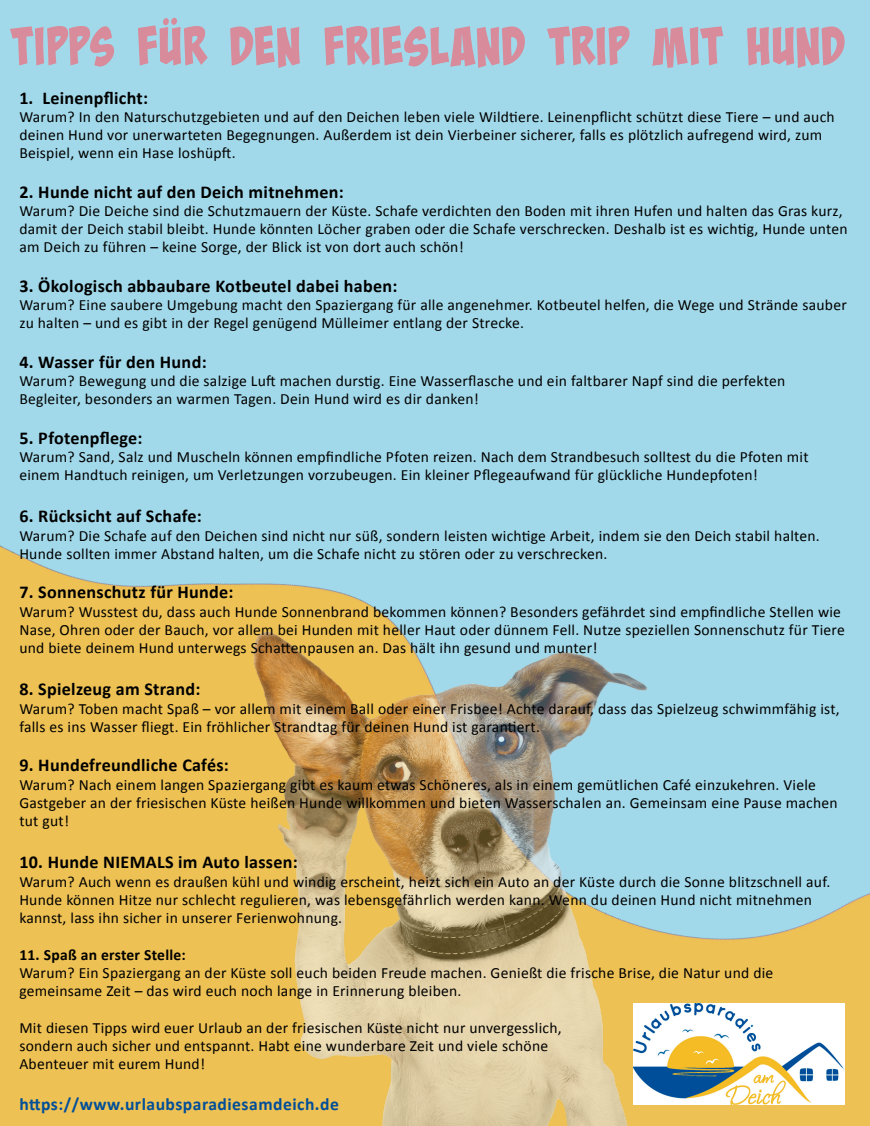
<style>
.page{position:relative;width:870px;height:1126px;background:#a2d9ea}
.page>*{position:absolute;margin:0;border:0;box-sizing:border-box;transform-origin:0 0}
.t1{font:53.62px "Bada Boom Pro BB";color:#d88b9a}
.t2{font:700 18.12px "Calibri";letter-spacing:.015em;color:#000}
.t3{font:700 17.62px "Calibri";letter-spacing:.03em;color:#004e99}
.t4{font:15.62px/18.2px "Calibri";letter-spacing:.015em;color:#000}
.t5{font:700 15.62px "Calibri";letter-spacing:.015em;color:#000}
</style>
<div class="page">
<img style="left:0;top:545px;width:870px;height:581px">
<img style="left:239px;top:626px;width:413px;height:500px">
<img style="left:634px;top:1003px;width:211px;height:102px">
<p class="t1" style="left:11px;top:15px;width:836px">TIPPS FÜR DEN FRIESLAND TRIP MIT HUND</p>
<h1 class="t2" style="left:19px;top:85px;width:130px">1. Leinenpflicht:</h1>
<p class="t4" style="left:19px;top:107px;width:817px">Warum? In den Naturschutzgebieten und auf den Deichen leben viele Wildtiere. Leinenpflicht schützt diese Tiere – und auch deinen Hund vor unerwarteten Begegnungen. Außerdem ist dein Vierbeiner sicherer, falls es plötzlich aufregend wird, zum<br>Beispiel, wenn ein Hase loshüpft.</p>
<h1 class="t2" style="left:19px;top:179px;width:326px">2. Hunde nicht auf den Deich mitnehmen:</h1>
<p class="t4" style="left:19px;top:201px;width:830px">Warum? Die Deiche sind die Schutzmauern der Küste. Schafe verdichten den Boden mit ihren Hufen und halten das Gras kurz, damit der Deich stabil bleibt. Hunde könnten Löcher graben oder die Schafe verschrecken. Deshalb ist es wichtig, Hunde unten am Deich zu führen – keine Sorge, der Blick ist von dort auch schön!</p>
<h1 class="t2" style="left:19px;top:273px;width:380px">3. Ökologisch abbaubare Kotbeutel dabei haben:</h1>
<p class="t4" style="left:19px;top:295px;width:829px">Warum? Eine saubere Umgebung macht den Spaziergang für alle angenehmer. Kotbeutel helfen, die Wege und Strände sauber zu halten – und es gibt in der Regel genügend Mülleimer entlang der Strecke.</p>
<h1 class="t2" style="left:19px;top:349px;width:189px">4. Wasser für den Hund:</h1>
<p class="t4" style="left:19px;top:371px;width:768px">Warum? Bewegung und die salzige Luft machen durstig. Eine Wasserflasche und ein faltbarer Napf sind die perfekten<br>Begleiter, besonders an warmen Tagen. Dein Hund wird es dir danken!</p>
<h1 class="t2" style="left:19px;top:425px;width:125px">5. Pfotenpflege:</h1>
<p class="t4" style="left:19px;top:447px;width:791px">Warum? Sand, Salz und Muscheln können empfindliche Pfoten reizen. Nach dem Strandbesuch solltest du die Pfoten mit einem Handtuch reinigen, um Verletzungen vorzubeugen. Ein kleiner Pflegeaufwand für glückliche Hundepfoten!</p>
<h1 class="t2" style="left:19px;top:504px;width:184px">6. Rücksicht auf Schafe:</h1>
<p class="t4" style="left:19px;top:526px;width:802px">Warum? Die Schafe auf den Deichen sind nicht nur süß, sondern leisten wichtige Arbeit, indem sie den Deich stabil halten.<br>Hunde sollten immer Abstand halten, um die Schafe nicht zu stören oder zu verschrecken.</p>
<h1 class="t2" style="left:19px;top:580px;width:216px">7. Sonnenschutz für Hunde:</h1>
<p class="t4" style="left:19px;top:602px;width:827px">Warum? Wusstest du, dass auch Hunde Sonnenbrand bekommen können? Besonders gefährdet sind empfindliche Stellen wie<br>Nase, Ohren oder der Bauch, vor allem bei Hunden mit heller Haut oder dünnem Fell. Nutze speziellen Sonnenschutz für Tiere und biete deinem Hund unterwegs Schattenpausen an. Das hält ihn gesund und munter!</p>
<h1 class="t2" style="left:19px;top:677px;width:183px">8. Spielzeug am Strand:</h1>
<p class="t4" style="left:19px;top:699px;width:822px">Warum? Toben macht Spaß – vor allem mit einem Ball oder einer Frisbee! Achte darauf, dass das Spielzeug schwimmfähig ist, falls es ins Wasser fliegt. Ein fröhlicher Strandtag für deinen Hund ist garantiert.</p>
<h1 class="t2" style="left:19px;top:752px;width:211px">9. Hundefreundliche Cafés:</h1>
<p class="t4" style="left:19px;top:775px;width:820px">Warum? Nach einem langen Spaziergang gibt es kaum etwas Schöneres, als in einem gemütlichen Café einzukehren. Viele<br>Gastgeber an der friesischen Küste heißen Hunde willkommen und bieten Wasserschalen an. Gemeinsam eine Pause machen tut gut!</p>
<h1 class="t2" style="left:19px;top:850px;width:280px">10. Hunde NIEMALS im Auto lassen:</h1>
<p class="t4" style="left:19px;top:872px;width:812px">Warum? Auch wenn es draußen kühl und windig erscheint, heizt sich ein Auto an der Küste durch die Sonne blitzschnell auf.<br>Hunde können Hitze nur schlecht regulieren, was lebensgefährlich werden kann. Wenn du deinen Hund nicht mitnehmen kannst, lass ihn sicher in unserer Ferienwohnung.</p>
<h1 class="t5" style="left:19px;top:943px;width:168px">11. Spaß an erster Stelle:</h1>
<p class="t4" style="left:19px;top:963px;width:756px">Warum? Ein Spaziergang an der Küste soll euch beiden Freude machen. Genießt die frische Brise, die Natur und die gemeinsame Zeit – das wird euch noch lange in Erinnerung bleiben.</p>
<p class="t4" style="left:19px;top:1018px;width:544px">Mit diesen Tipps wird euer Urlaub an der friesischen Küste nicht nur unvergesslich, sondern auch sicher und entspannt. Habt eine wunderbare Zeit und viele schöne<br>Abenteuer mit eurem Hund!</p>
<h1 class="t3" style="left:19px;top:1092px;width:321px">https://www.urlaubsparadiesamdeich.de</h1>
</div>
